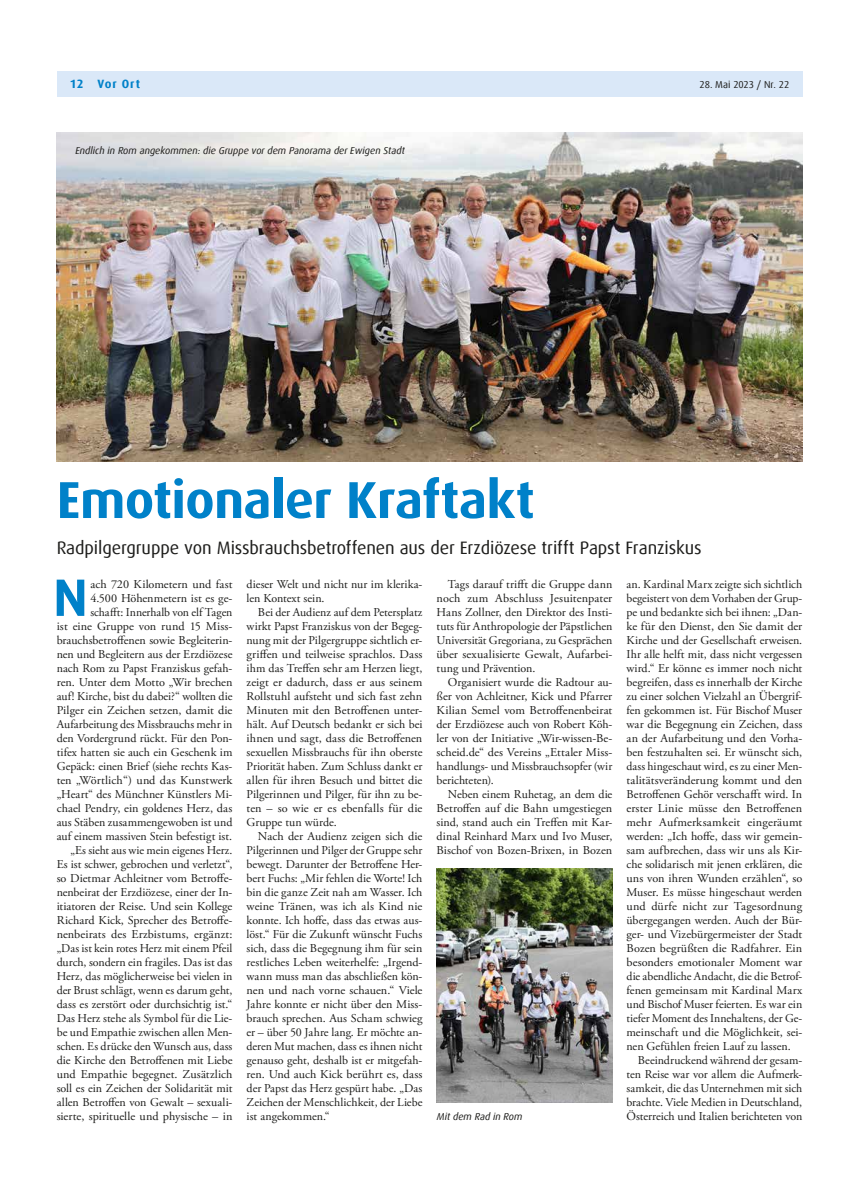
<style>
.page{position:relative;width:842px;height:1191px;background:#fff}
.page>*{position:absolute;margin:0;border:0;box-sizing:border-box;transform-origin:0 0}
.t1{font:700 52.7px "Dax Offc Pro";color:#0081c9}
.t2{font:700 52px "Dax Offc Pro";letter-spacing:-.01em;color:#0081c9}
.t3{font:18px "Dax Offc Pro";letter-spacing:-.005em;color:#1d1d1b}
.t4{font:12px/14px "Adobe Garamond Pro";color:#1d1d1b;text-align:justify}
.t5{font:700 12px "Dax Offc Pro";letter-spacing:.075em;color:#0081c9}
.t6{font:italic 10px "Dax Offc Pro";color:#1d1d1b}
.t7{font:10px "Dax Offc Pro";color:#1d1d1b}
</style>
<div class="page">
<img style="left:57px;top:133px;width:745px;height:329px">
<img style="left:437px;top:868px;width:175px;height:234px">
<div style="left:57px;top:71px;width:745px;height:25px;background:#dae8f8"></div>
<p class="t5" style="left:70px;top:76px;width:15px">12</p>
<p class="t5" style="left:97px;top:76px;width:44px">Vor Ort</p>
<p class="t7" style="left:699px;top:78px;width:91px">28. Mai 2023 / Nr. 22</p>
<p class="t6" style="left:75px;top:144px;width:331px">Endlich in Rom angekommen: die Gruppe vor dem Panorama der Ewigen Stadt</p>
<h2 class="t2" style="left:57px;top:466px;width:479px">Emotionaler Kraftakt</h2>
<h3 class="t3" style="left:57px;top:536px;width:646px">Radpilgergruppe von Missbrauchsbetroffenen aus der Erzdiözese trifft Papst Franziskus</h3>
<h1 class="t1" style="left:53px;top:563px;width:36px">N</h1>
<p class="t4" style="left:57px;top:577px;width:177px;text-align:right">ach 720 Kilometern und fast<br>4.500 Höhenmetern ist es ge&shy;schafft: Innerhalb von elf Tagen<br>ist eine Gruppe von rund 15 Miss&shy;brauchsbetroffenen sowie Begleiterin&shy;nen und Begleitern aus der Erzdiözese nach Rom zu Papst Franziskus gefah&shy;ren. Unter dem Motto „Wir brechen auf! Kirche, bist du dabei?“ wollten die Pilger ein Zeichen setzen, damit die Aufarbeitung des Missbrauchs mehr in den Vordergrund rückt. Für den Pon&shy;tifex hatten sie auch ein Geschenk im Gepäck: einen Brief (siehe rechts Kas&shy;ten „Wörtlich“) und das Kunstwerk „Heart“ des Münchner Künstlers Mi&shy;chael Pendry, ein goldenes Herz, das aus Stäben zusammengewoben ist und auf einem massiven Stein befestigt ist. „Es sieht aus wie mein eigenes Herz.<br>Es ist schwer, gebrochen und verletzt“, so Dietmar Achleitner vom Betroffe&shy;nenbeirat der Erzdiözese, einer der In&shy;itiatoren der Reise. Und sein Kollege Richard Kick, Sprecher des Betroffe&shy;nenbeirats des Erzbistums, ergänzt: „Das ist kein rotes Herz mit einem Pfeil durch, sondern ein fragiles. Das ist das Herz, das möglicherweise bei vielen in der Brust schlägt, wenn es darum geht, dass es zerstört oder durchsichtig ist.“ Das Herz stehe als Symbol für die Lie&shy;be und Empathie zwischen allen Men&shy;schen. Es drücke den Wunsch aus, dass die Kirche den Betroffenen mit Liebe und Empathie begegnet. Zusätzlich soll es ein Zeichen der Solidarität mit allen Betroffen von Gewalt – sexuali&shy;sierte, spirituelle und physische – in</p>
<p class="t4" style="left:247px;top:577px;width:177px">dieser Welt und nicht nur im klerika&shy;len Kontext sein.</p>
<p class="t4" style="left:626px;top:577px;width:177px">an. Kardinal Marx zeigte sich sichtlich</p>
<p class="t4" style="left:626px;top:591px;width:177px">begeistert von dem Vorhaben der Grup-</p>
<p class="t4" style="left:626px;top:605px;width:177px">pe und bedankte sich bei ihnen: „Dan-</p>
<p class="t4" style="left:626px;top:619px;width:177px">ke für den Dienst, den Sie damit der</p>
<p class="t4" style="left:626px;top:633px;width:177px">Kirche und der Gesellschaft erweisen.</p>
<p class="t4" style="left:626px;top:647px;width:177px">Ihr alle helft mit, dass nicht vergessen</p>
<p class="t4" style="left:626px;top:661px;width:177px">wird.“ Er könne es immer noch nicht</p>
<p class="t4" style="left:626px;top:675px;width:177px">begreifen, dass es innerhalb der Kirche</p>
<p class="t4" style="left:626px;top:689px;width:177px">zu einer solchen Vielzahl an Übergrif-</p>
<p class="t4" style="left:626px;top:703px;width:177px">fen gekommen ist. Für Bischof Muser</p>
<p class="t4" style="left:626px;top:717px;width:177px">war die Begegnung ein Zeichen, dass</p>
<p class="t4" style="left:626px;top:731px;width:177px">an der Aufarbeitung und den Vorha-</p>
<p class="t4" style="left:626px;top:745px;width:177px">ben festzuhalten sei. Er wünscht sich,</p>
<p class="t4" style="left:626px;top:759px;width:177px">dass hingeschaut wird, es zu einer Men-</p>
<p class="t4" style="left:626px;top:773px;width:177px">talitätsveränderung kommt und den</p>
<p class="t4" style="left:626px;top:787px;width:177px">Betroffenen Gehör verschafft wird. In</p>
<p class="t4" style="left:626px;top:801px;width:177px">erster Linie müsse den Betroffenen</p>
<p class="t4" style="left:626px;top:815px;width:177px">mehr Aufmerksamkeit eingeräumt</p>
<p class="t4" style="left:626px;top:829px;width:177px">werden: „Ich hoffe, dass wir gemein-</p>
<p class="t4" style="left:626px;top:843px;width:177px">sam aufbrechen, dass wir uns als Kir-</p>
<p class="t4" style="left:626px;top:857px;width:177px">che solidarisch mit jenen erklären, die</p>
<p class="t4" style="left:626px;top:871px;width:177px">uns von ihren Wunden erzählen“, so</p>
<p class="t4" style="left:626px;top:885px;width:177px">Muser. Es müsse hingeschaut werden</p>
<p class="t4" style="left:626px;top:899px;width:177px">und dürfe nicht zur Tagesordnung</p>
<p class="t4" style="left:626px;top:913px;width:177px">übergegangen werden. Auch der Bür-</p>
<p class="t4" style="left:626px;top:927px;width:177px">ger- und Vizebürgermeister der Stadt</p>
<p class="t4" style="left:626px;top:941px;width:177px">Bozen begrüßten die Radfahrer. Ein</p>
<p class="t4" style="left:626px;top:955px;width:177px">besonders emotionaler Moment war</p>
<p class="t4" style="left:626px;top:969px;width:177px">die abendliche Andacht, die die Betrof-</p>
<p class="t4" style="left:626px;top:983px;width:177px">fenen gemeinsam mit Kardinal Marx</p>
<p class="t4" style="left:626px;top:997px;width:177px">und Bischof Muser feierten. Es war ein</p>
<p class="t4" style="left:626px;top:1011px;width:177px">tiefer Moment des Innehaltens, der Ge-</p>
<p class="t4" style="left:626px;top:1025px;width:177px">meinschaft und die Möglichkeit, sei-</p>
<p class="t4" style="left:626px;top:1039px;width:166px">nen Gefühlen freien Lauf zu lassen.</p>
<p class="t4" style="left:638px;top:1053px;width:166px">Beeindruckend während der gesam-</p>
<p class="t4" style="left:626px;top:1067px;width:177px">ten Reise war vor allem die Aufmerk-</p>
<p class="t4" style="left:626px;top:1081px;width:177px">samkeit, die das Unternehmen mit sich</p>
<p class="t4" style="left:626px;top:1095px;width:177px">brachte. Viele Medien in Deutschland,</p>
<p class="t4" style="left:626px;top:1109px;width:177px">Österreich und Italien berichteten von</p>
<p class="t4" style="left:437px;top:577px;width:177px;text-indent:11px">Tags darauf trifft die Gruppe dann noch zum Abschluss Jesuitenpater Hans Zollner, den Direktor des Insti&shy;tuts für Anthropologie der Päpstlichen Universität Gregoriana, zu Gesprächen über sexualisierte Gewalt, Aufarbei&shy;tung und Prävention.</p>
<p class="t4" style="left:437px;top:675px;width:177px;text-indent:11px">Organisiert wurde die Radtour au&shy;ßer von Achleitner, Kick und Pfarrer Kilian Semel vom Betroffenenbeirat der Erzdiözese auch von Robert Köh&shy;ler von der Initiative „Wir-wissen-Be&shy;scheid.de“ des Vereins „Ettaler Miss&shy;handlungs- und Missbrauchsopfer (wir berichteten).</p>
<p class="t4" style="left:437px;top:787px;width:177px;text-indent:11px">Neben einem Ruhetag, an dem die Betroffen auf die Bahn umgestiegen sind, stand auch ein Treffen mit Kar&shy;dinal Reinhard Marx und Ivo Muser, Bischof von Bozen-Brixen, in Bozen</p>
<p class="t4" style="left:247px;top:605px;width:177px;text-indent:11px">Bei der Audienz auf dem Petersplatz wirkt Papst Franziskus von der Begeg&shy;nung mit der Pilgergruppe sichtlich er&shy;griffen und teilweise sprachlos. Dass ihm das Treffen sehr am Herzen liegt, zeigt er dadurch, dass er aus seinem Rollstuhl aufsteht und sich fast zehn Minuten mit den Betroffenen unter&shy;hält. Auf Deutsch bedankt er sich bei ihnen und sagt, dass die Betroffenen sexuellen Missbrauchs für ihn oberste Priorität haben. Zum Schluss dankt er allen für ihren Besuch und bittet die Pilgerinnen und Pilger, für ihn zu be&shy;ten – so wie er es ebenfalls für die Gruppe tun würde.</p>
<p class="t4" style="left:247px;top:829px;width:177px;text-indent:11px">Nach der Audienz zeigen sich die Pilgerinnen und Pilger der Gruppe sehr bewegt. Darunter der Betroffene Her&shy;bert Fuchs: „Mir fehlen die Worte! Ich bin die ganze Zeit nah am Wasser. Ich weine Tränen, was ich als Kind nie konnte. Ich hoffe, dass das etwas aus&shy;löst.“ Für die Zukunft wünscht Fuchs sich, dass die Begegnung ihm für sein restliches Leben weiterhelfe: „Irgend&shy;wann muss man das abschließen kön&shy;nen und nach vorne schauen.“ Viele Jahre konnte er nicht über den Miss&shy;brauch sprechen. Aus Scham schwieg er – über 50 Jahre lang. Er möchte an&shy;deren Mut machen, dass es ihnen nicht genauso geht, deshalb ist er mitgefah&shy;ren. Und auch Kick berührt es, dass der Papst das Herz gespürt habe. „Das Zeichen der Menschlichkeit, der Liebe ist angekommen.“</p>
<p class="t6" style="left:437px;top:1110px;width:87px">Mit dem Rad in Rom</p>
</div>
